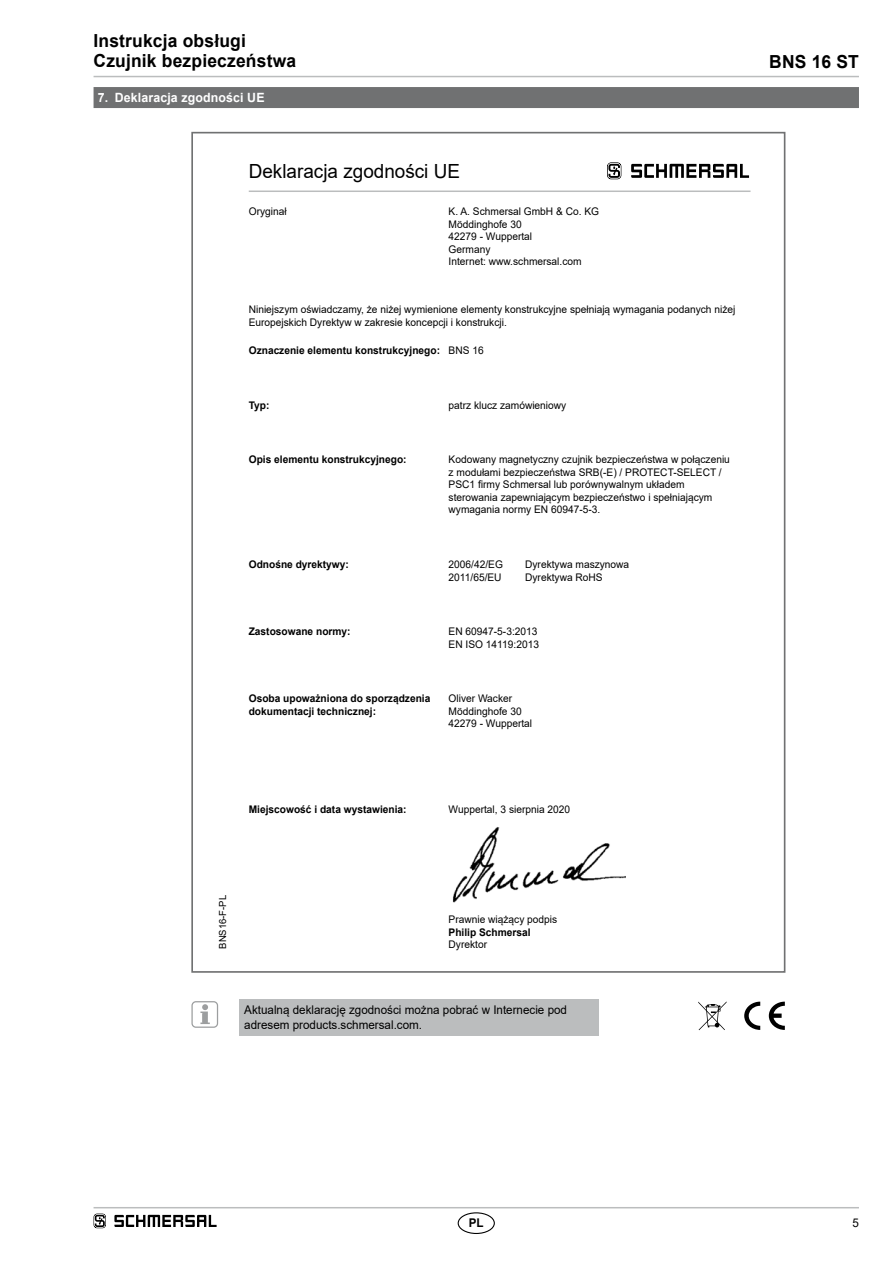
<style>
.page{position:relative;width:893px;height:1263px;background:#fff}
.page>*{position:absolute;margin:0;border:0;box-sizing:border-box;transform-origin:0 0}
.t1{font:19.5px "Arial";color:#000}
.t2{font:700 18px/20.2px "Arial";letter-spacing:.01em;color:#000}
.t3{font:700 12.75px "Arial";letter-spacing:.01em;color:#fff}
.t4{font:12px/15.1px "Arial";color:#000}
.t5{font:700 12px "Arial";color:#000}
.t6{font:10.5px/12.6px "Arial";color:#000}
.t7{font:700 10.5px/12.6px "Arial";color:#000}
.t8{font:9.75px "Arial";color:#000}
.s1{font-weight:400}
</style>
<div class="page">
<hr style="left:94px;top:1207px;width:765px;height:1px;background:#bbbdbe">
<hr style="left:94px;top:76px;width:765px;height:1px;background:#bbbdbe">
<div style="left:458px;top:1212px;width:37px;height:22px;border:1px solid #000;border-radius:50%"></div>
<div style="left:94px;top:87px;width:765px;height:21px;background:#707172"></div>
<img style="left:452px;top:827px;width:174px;height:76px">
<svg style="left:607px;top:162px;width:14px;height:17px"></svg>
<svg style="left:631px;top:164px;width:118px;height:14px"></svg>
<div style="left:239px;top:999px;width:360px;height:37px;background:#bbbdbe"></div>
<svg style="left:200px;top:1004px;width:10px;height:20px"></svg>
<div style="left:191px;top:1001px;width:27px;height:27px;border:1px solid #9c9e9f;border-radius:4px"></div>
<svg style="left:744px;top:1002px;width:16px;height:28px"></svg>
<svg style="left:769px;top:1002px;width:16px;height:28px"></svg>
<svg style="left:698px;top:1001px;width:29px;height:29px"></svg>
<hr style="left:249px;top:190px;width:501px;height:2px;background:#bbbdbe">
<svg style="left:94px;top:1213px;width:12px;height:15px"></svg>
<svg style="left:114px;top:1215px;width:103px;height:12px"></svg>
<h2 class="t2" style="left:94px;top:31px;width:204px">Instrukcja obsługi<br>Czujnik bezpieczeństwa</h2>
<p class="t3" style="left:98px;top:89px;width:168px">7. Deklaracja zgodności UE</p>
<h1 class="t1" style="left:249px;top:158px;width:213px">Deklaracja zgodności UE</h1>
<p class="t6" style="left:249px;top:205px;width:39px">Oryginał</p>
<p class="t6" style="left:449px;top:205px;width:152px">K. A. Schmersal GmbH &amp; Co. KG<br>Möddinghofe 30<br>42279 - Wuppertal<br>Germany<br>Internet: www.schmersal.com</p>
<p class="t6" style="left:249px;top:303px;width:488px">Niniejszym oświadczamy, że niżej wymienione elementy konstrukcyjne spełniają wymagania podanych niżej<br>Europejskich Dyrektyw w zakresie koncepcji i konstrukcji.</p>
<p class="t7" style="left:249px;top:344px;width:236px">Oznaczenie elementu konstrukcyjnego: <span class="s1">BNS 16</span></p>
<p class="t7" style="left:249px;top:399px;width:22px">Typ:</p>
<p class="t6" style="left:449px;top:399px;width:119px">patrz klucz zamówieniowy</p>
<p class="t7" style="left:249px;top:453px;width:159px">Opis elementu konstrukcyjnego:</p>
<p class="t6" style="left:449px;top:453px;width:283px">Kodowany magnetyczny czujnik bezpieczeństwa w połączeniu z modułami bezpieczeństwa SRB(-E) / PROTECT-SELECT / PSC1 firmy Schmersal lub porównywalnym układem sterowania zapewniającym bezpieczeństwo i spełniającym wymagania normy EN 60947-5-3.</p>
<p class="t7" style="left:249px;top:558px;width:102px">Odnośne dyrektywy:</p>
<p class="t6" style="left:449px;top:558px;width:56px">2006/42/EG<br>2011/65/EU</p>
<p class="t6" style="left:525px;top:558px;width:106px">Dyrektywa maszynowa<br>Dyrektywa RoHS</p>
<p class="t7" style="left:249px;top:625px;width:103px">Zastosowane normy:</p>
<p class="t6" style="left:449px;top:625px;width:92px">EN 60947-5-3:2013<br>EN ISO 14119:2013</p>
<p class="t7" style="left:249px;top:692px;width:183px">Osoba upoważniona do sporządzenia dokumentacji technicznej:</p>
<p class="t6" style="left:449px;top:692px;width:85px">Oliver Wacker<br>Möddinghofe 30<br>42279 - Wuppertal</p>
<p class="t7" style="left:249px;top:804px;width:159px">Miejscowość i data wystawienia:</p>
<p class="t6" style="left:449px;top:803px;width:123px">Wuppertal, 3 sierpnia 2020</p>
<p class="t8" style="left:216px;top:949px;width:55px;rotate:-90deg">BNS16-F-PL</p>
<p class="t6" style="left:449px;top:913px;width:110px">Prawnie wiążący podpis</p>
<p class="t7" style="left:449px;top:926px;width:84px">Philip Schmersal</p>
<p class="t6" style="left:449px;top:938px;width:40px">Dyrektor</p>
<p class="t4" style="left:244px;top:1002px;width:324px">Aktualną deklarację zgodności można pobrać w Internecie pod adresem products.schmersal.com.</p>
<h2 class="t2" style="left:769px;top:52px;width:91px">BNS 16 ST</h2>
<p class="t5" style="left:469px;top:1214px;width:16px">PL</p>
<p class="t4" style="left:852px;top:1215px;width:8px">5</p>
</div>
